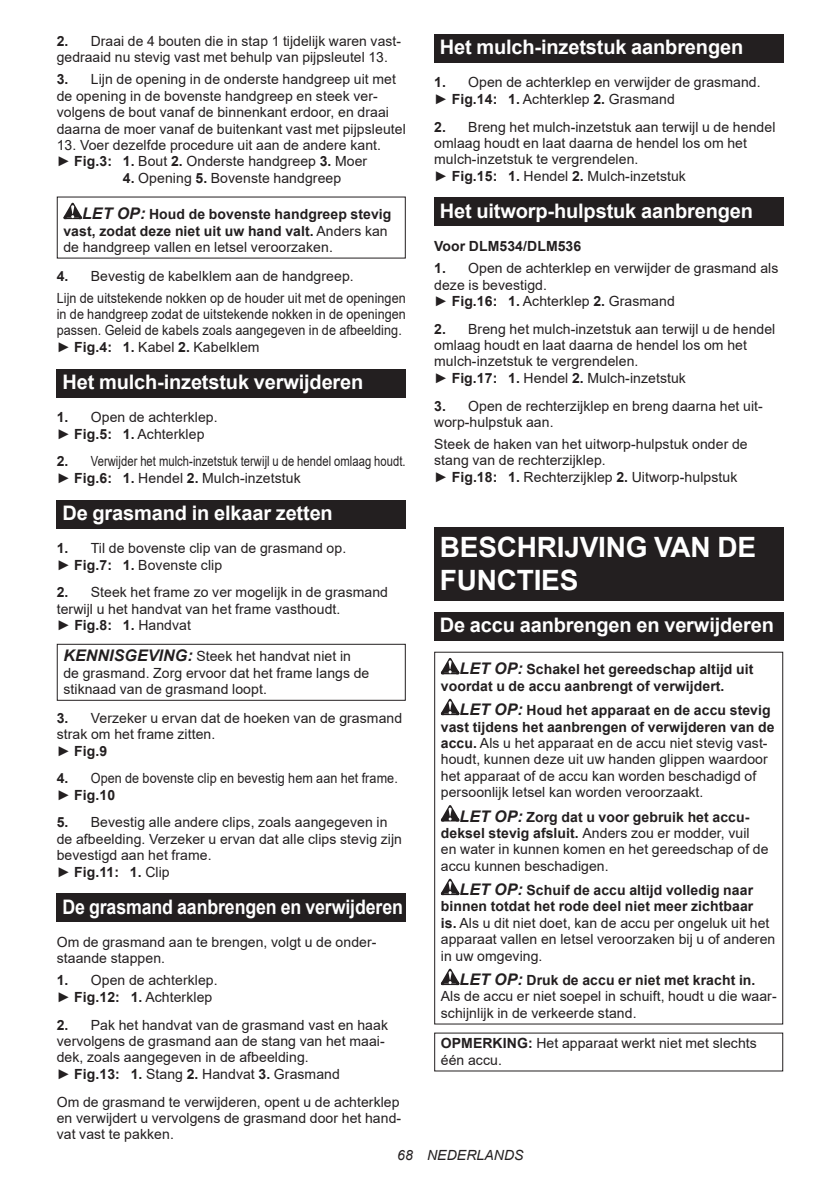
<style>
.page{position:relative;width:840px;height:1191px;background:#fff}
.page>*{position:absolute;margin:0;border:0;box-sizing:border-box;transform-origin:0 0}
.t1{font:700 28px/32.8px "Arial";letter-spacing:-.01em;color:#fff}
.t2{font:700 20px "Arial";letter-spacing:-.01em;color:#fff}
.t3{font:700 20px "Arial";letter-spacing:-.01em;color:#fff;scale:.89 1}
.t4{font:14px/16.4px "Arial";letter-spacing:.005em;color:#231f20}
.t5{font:700 14px/16.4px "Arial";letter-spacing:.005em;color:#231f20}
.t6{font:14px/16.4px "Arial";letter-spacing:.005em;color:#231f20;scale:.9 1}
.t7{font:14px/16.4px "Arial";letter-spacing:.005em;color:#231f20;scale:.8 1}
.t8{font:italic 14px "Arial";letter-spacing:.005em;color:#231f20}
.s1{font-weight:700}
.s2{font-style:italic;font-size:16px}
.s3{font-weight:400}
.s4{font-weight:700;font-style:italic;font-size:16px}
</style>
<div class="page">
<svg style="left:63px;top:203px;width:19px;height:16px"></svg>
<div style="left:57px;top:369px;width:348px;height:28px;background:#231f20"></div>
<div style="left:57px;top:500px;width:348px;height:28px;background:#231f20"></div>
<div style="left:57px;top:644px;width:348px;height:57px;border:1px solid #231f20"></div>
<div style="left:57px;top:893px;width:348px;height:29px;background:#231f20"></div>
<div style="left:434px;top:34px;width:348px;height:29px;background:#231f20"></div>
<div style="left:434px;top:198px;width:348px;height:28px;background:#231f20"></div>
<div style="left:434px;top:527px;width:348px;height:74px;background:#231f20"></div>
<div style="left:434px;top:612px;width:348px;height:29px;background:#231f20"></div>
<svg style="left:440px;top:658px;width:19px;height:16px"></svg>
<svg style="left:440px;top:698px;width:19px;height:17px"></svg>
<svg style="left:440px;top:805px;width:19px;height:16px"></svg>
<svg style="left:440px;top:878px;width:19px;height:17px"></svg>
<svg style="left:440px;top:968px;width:19px;height:17px"></svg>
<p class="t4" style="left:57px;top:33px;width:345px"><span class="s1">2.</span> Draai de 4 bouten die in stap 1 tijdelijk waren vast&shy;gedraaid nu stevig vast met behulp van pijpsleutel 13.</p>
<p class="t4" style="left:57px;top:71px;width:350px"><span class="s1">3.</span> Lijn de opening in de onderste handgreep uit met de opening in de bovenste handgreep en steek ver&shy;volgens de bout vanaf de binnenkant erdoor, en draai daarna de moer vanaf de buitenkant vast met pijpsleutel</p>
<p class="t4" style="left:57px;top:137px;width:325px">13. Voer dezelfde procedure uit aan de andere kant. ► <span class="s1">Fig.3: 1.</span> Bout <span class="s1">2.</span> Onderste handgreep <span class="s1">3.</span> Moer</p>
<p class="t4" style="left:123px;top:170px;width:220px"><span class="s1">4.</span> Opening <span class="s1">5.</span> Bovenste handgreep</p>
<p class="t5" style="left:63px;top:206px;width:329px;text-indent:19px"><span class="s2">LET OP:</span> Houd de bovenste handgreep stevig vast, zodat deze niet uit uw hand valt. <span class="s3">Anders kan de handgreep vallen en letsel veroorzaken.</span></p>
<p class="t4" style="left:57px;top:265px;width:350px;line-height:22px"><span class="s1">4.</span> Bevestig de kabelklem aan de handgreep.<br>Lijn de uitstekende nokken op de houder uit met de openingen</p>
<p class="t6" style="left:57px;top:306px;width:389px">in de handgreep zodat de uitstekende nokken in de openingen passen. Geleid de kabels zoals aangegeven in de afbeelding. ► <span class="s1">Fig.4: 1.</span> Kabel <span class="s1">2.</span> Kabelklem</p>
<h2 class="t2" style="left:62px;top:368px;width:302px">Het mulch-inzetstuk verwijderen</h2>
<p class="t4" style="left:57px;top:409px;width:162px"><span class="s1">1.</span> Open de achterklep. ► <span class="s1">Fig.5: 1.</span> Achterklep</p>
<p class="t7" style="left:57px;top:453px;width:437px"><span class="s1">2.</span> Verwijder het mulch-inzetstuk terwijl u de hendel omlaag houdt. ► <span class="s1">Fig.6: 1.</span> Hendel <span class="s1">2.</span> Mulch-inzetstuk</p>
<h2 class="t2" style="left:62px;top:498px;width:272px">De grasmand in elkaar zetten</h2>
<p class="t4" style="left:57px;top:540px;width:291px"><span class="s1">1.</span> Til de bovenste clip van de grasmand op. ► <span class="s1">Fig.7: 1.</span> Bovenste clip</p>
<p class="t4" style="left:57px;top:584px;width:332px"><span class="s1">2.</span> Steek het frame zo ver mogelijk in de grasmand terwijl u het handvat van het frame vasthoudt.<br>► <span class="s1">Fig.8: 1.</span> Handvat</p>
<p class="t4" style="left:63px;top:648px;width:307px"><span class="s4">KENNISGEVING:</span> Steek het handvat niet in de grasmand. Zorg ervoor dat het frame langs de stiknaad van de grasmand loopt.</p>
<p class="t4" style="left:57px;top:709px;width:347px"><span class="s1">3.</span> Verzeker u ervan dat de hoeken van de grasmand strak om het frame zitten.<br>► <span class="s1">Fig.9</span></p>
<p class="t6" style="left:57px;top:770px;width:380px"><span class="s1">4.</span> Open de bovenste clip en bevestig hem aan het frame. ► <span class="s1">Fig.10</span></p>
<p class="t4" style="left:57px;top:814px;width:346px"><span class="s1">5.</span> Bevestig alle andere clips, zoals aangegeven in de afbeelding. Verzeker u ervan dat alle clips stevig zijn bevestigd aan het frame.<br>► <span class="s1">Fig.11: 1.</span> Clip</p>
<h2 class="t3" style="left:62px;top:892px;width:384px">De grasmand aanbrengen en verwijderen</h2>
<p class="t4" style="left:57px;top:933px;width:321px">Om de grasmand aan te brengen, volgt u de onder&shy;staande stappen.</p>
<p class="t4" style="left:57px;top:972px;width:162px"><span class="s1">1.</span> Open de achterklep. ► <span class="s1">Fig.12: 1.</span> Achterklep</p>
<p class="t4" style="left:57px;top:1016px;width:332px"><span class="s1">2.</span> Pak het handvat van de grasmand vast en haak vervolgens de grasmand aan de stang van het maai&shy;dek, zoals aangegeven in de afbeelding.<br>► <span class="s1">Fig.13: 1.</span> Stang <span class="s1">2.</span> Handvat <span class="s1">3.</span> Grasmand</p>
<p class="t4" style="left:57px;top:1093px;width:346px;text-align:justify">Om de grasmand te verwijderen, opent u de achterklep en verwijdert u vervolgens de grasmand door het hand&shy;vat vast te pakken.</p>
<h2 class="t2" style="left:439px;top:33px;width:305px">Het mulch-inzetstuk aanbrengen</h2>
<p class="t4" style="left:434px;top:74px;width:328px"><span class="s1">1.</span> Open de achterklep en verwijder de grasmand. ► <span class="s1">Fig.14: 1.</span> Achterklep <span class="s1">2.</span> Grasmand</p>
<p class="t4" style="left:434px;top:118px;width:342px"><span class="s1">2.</span> Breng het mulch-inzetstuk aan terwijl u de hendel omlaag houdt en laat daarna de hendel los om het mulch-inzetstuk te vergrendelen.<br>► <span class="s1">Fig.15: 1.</span> Hendel <span class="s1">2.</span> Mulch-inzetstuk</p>
<h2 class="t2" style="left:439px;top:197px;width:314px">Het uitworp-hulpstuk aanbrengen</h2>
<p class="t5" style="left:434px;top:238px;width:148px">Voor DLM534/DLM536</p>
<p class="t4" style="left:434px;top:260px;width:345px"><span class="s1">1.</span> Open de achterklep en verwijder de grasmand als deze is bevestigd.<br>► <span class="s1">Fig.16: 1.</span> Achterklep <span class="s1">2.</span> Grasmand</p>
<p class="t4" style="left:434px;top:320px;width:342px"><span class="s1">2.</span> Breng het mulch-inzetstuk aan terwijl u de hendel omlaag houdt en laat daarna de hendel los om het mulch-inzetstuk te vergrendelen.<br>► <span class="s1">Fig.17: 1.</span> Hendel <span class="s1">2.</span> Mulch-inzetstuk</p>
<p class="t4" style="left:434px;top:397px;width:330px"><span class="s1">3.</span> Open de rechterzijklep en breng daarna het uit&shy;worp-hulpstuk aan.</p>
<p class="t4" style="left:434px;top:436px;width:315px">Steek de haken van het uitworp-hulpstuk onder de stang van de rechterzijklep.<br>► <span class="s1">Fig.18: 1.</span> Rechterzijklep <span class="s1">2.</span> Uitworp-hulpstuk</p>
<h1 class="t1" style="left:439px;top:531px;width:317px">BESCHRIJVING VAN DE<br>FUNCTIES</h1>
<h2 class="t2" style="left:439px;top:611px;width:335px">De accu aanbrengen en verwijderen</h2>
<p class="t5" style="left:440px;top:661px;width:314px;text-indent:19px"><span class="s2">LET OP:</span> Schakel het gereedschap altijd uit voordat u de accu aanbrengt of verwijdert.</p>
<p class="t4" style="left:440px;top:702px;width:335px;text-indent:19px"><span class="s4">LET OP:</span> <span class="s1">Houd het apparaat en de accu stevig vast tijdens het aanbrengen of verwijderen van de accu.</span> Als u het apparaat en de accu niet stevig vast&shy;houdt, kunnen deze uit uw handen glippen waardoor het apparaat of de accu kan worden beschadigd of persoonlijk letsel kan worden veroorzaakt.</p>
<p class="t4" style="left:440px;top:808px;width:329px;text-indent:19px"><span class="s4">LET OP:</span> <span class="s1">Zorg dat u voor gebruik het accu&shy;deksel stevig afsluit.</span> Anders zou er modder, vuil en water in kunnen komen en het gereedschap of de accu kunnen beschadigen.</p>
<p class="t4" style="left:440px;top:882px;width:336px;text-indent:19px"><span class="s4">LET OP:</span> <span class="s1">Schuif de accu altijd volledig naar binnen totdat het rode deel niet meer zichtbaar<br>is.</span> Als u dit niet doet, kan de accu per ongeluk uit het apparaat vallen en letsel veroorzaken bij u of anderen in uw omgeving.</p>
<p class="t4" style="left:440px;top:972px;width:337px;text-indent:19px"><span class="s4">LET OP:</span> <span class="s1">Druk de accu er niet met kracht in.<br></span>Als de accu er niet soepel in schuift, houdt u die waar&shy;schijnlijk in de verkeerde stand.</p>
<p class="t4" style="left:440px;top:1035px;width:317px"><span class="s1">OPMERKING:</span> Het apparaat werkt niet met slechts één accu.</p>
<p class="t8" style="left:397px;top:1146px;width:128px">68 NEDERLANDS</p>
</div>
